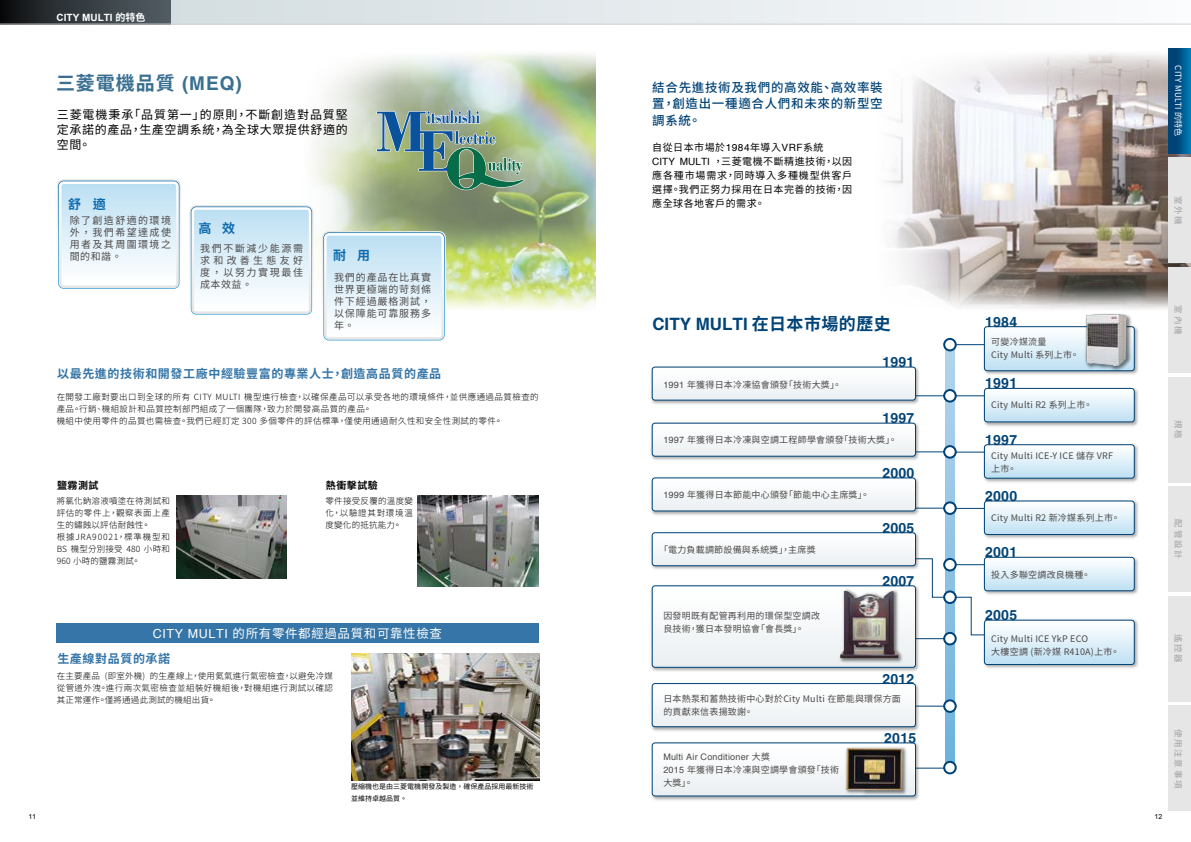
<style>
.page{position:relative;width:1191px;height:842px;background:#fff}
.page>*{position:absolute;margin:0;border:0;box-sizing:border-box;transform-origin:0 0}
.t1{font:700 19px "Noto Sans CJ Ktc";letter-spacing:.05em;color:#396f90}
.t2{font:700 17px "Helvetica";color:#004377}
.t3{font:700 14px "Helvetica";letter-spacing:.02em;color:#004377}
.t4{font:700 13px "Noto Sans CJ Ktc";color:#0d6bb0}
.t5{font:500 12.5px/16.5px "Noto Sans CJ Ktc";letter-spacing:.055em;color:#004377;text-align:justify}
.t6{font:12.5px "Noto Sans CJ Ktc";letter-spacing:.05em;color:#fff}
.t7{font:12px/15px "Noto Sans CJ Ktc";letter-spacing:.055em;color:#000;text-align:justify}
.t8{font:700 12px "Noto Sans CJ Ktc";letter-spacing:.05em;color:#3575a7}
.t9{font:10px/12px "Noto Sans CJ Ktc";letter-spacing:.14em;color:#4c4948;text-align:justify}
.t10{font:10px/14px "Noto Sans CJ Ktc";letter-spacing:.05em;color:#000}
.t11{font:700 10px "Arial";color:#fff}
.t12{font:700 10px "Noto Sans CJ Ktc";letter-spacing:.05em;color:#000}
.t13{font:9px/13px "Noto Sans CJ Ktc";letter-spacing:.025em;color:#4c4948}
.t14{font:9px "Helvetica";letter-spacing:.025em;color:#4c4948}
.t15{font:300 8.5px/12px "Noto Sans CJ Ktc";letter-spacing:.05em;color:#000;text-align:justify}
.t16{font:300 8.5px/12px "Noto Sans CJ Ktc";letter-spacing:.025em;color:#000}
.t17{font:8.5px "Noto Sans CJ Ktc";letter-spacing:.2em;color:#9fa0a0}
.t18{font:8.5px "Noto Sans CJ Ktc";letter-spacing:.025em;color:#fff;scale:.95 1}
.t19{font:7px/12.2px "Noto Sans CJ Ktc";color:#000}
.t20{font:7px "Arial";color:#000}
.s1{font-family:"Noto Sans CJ Ktc"}
.s2{font-family:"Helvetica"}
</style>
<div class="page">
<img style="left:885px;top:53px;width:306px;height:256px">
<img style="left:313px;top:53px;width:282px;height:256px">
<div style="left:945px;top:342px;width:9px;height:426px;background:#72b6de"></div>
<svg style="left:376px;top:107px;width:149px;height:84px;background:#80a08a"></svg>
<img style="left:352px;top:653px;width:187px;height:128px">
<img style="left:417px;top:496px;width:122px;height:91px">
<img style="left:176px;top:496px;width:110px;height:82px">
<div style="left:57px;top:623px;width:482px;height:20px;background:#3575a7"></div>
<svg style="left:57px;top:179px;width:124px;height:110px"></svg>
<svg style="left:189px;top:205px;width:124px;height:110px"></svg>
<svg style="left:322px;top:231px;width:124px;height:110px"></svg>
<img style="left:1133px;top:326px;width:5px;height:48px">
<img style="left:1134px;top:388px;width:4px;height:38px">
<img style="left:651px;top:683px;width:270px;height:48px">
<svg style="left:652px;top:683px;width:262px;height:44px"></svg>
<div style="left:652px;top:683px;width:264px;height:44px;border:1px solid #004377;border-radius:3px"></div>
<hr style="left:915px;top:706px;width:35px;height:1px;background:#004377">
<img style="left:651px;top:587px;width:268px;height:85px">
<img style="left:1134px;top:444px;width:4px;height:38px">
<img style="left:1134px;top:500px;width:4px;height:38px">
<img style="left:1134px;top:557px;width:4px;height:37px">
<img style="left:986px;top:619px;width:152px;height:49px">
<svg style="left:652px;top:327px;width:482px;height:340px"></svg>
<img style="left:651px;top:742px;width:270px;height:59px">
<svg style="left:652px;top:744px;width:262px;height:52px"></svg>
<div style="left:652px;top:742px;width:264px;height:54px;border:1px solid #004377;border-radius:3px"></div>
<hr style="left:915px;top:768px;width:35px;height:1px;background:#004377">
<img style="left:837px;top:587px;width:67px;height:78px">
<img style="left:840px;top:591px;width:58px;height:67px">
<img style="left:843px;top:745px;width:65px;height:52px">
<img style="left:846px;top:748px;width:56px;height:42px">
<div style="left:944px;top:390px;width:11px;height:12px;background:#fff;border-radius:50%"></div>
<div style="left:943px;top:389px;width:13px;height:14px;border:2px solid #004377;border-radius:50%"></div>
<div style="left:944px;top:339px;width:11px;height:11px;background:#fff;border-radius:50%"></div>
<div style="left:943px;top:338px;width:13px;height:13px;border:2px solid #004377;border-radius:50%"></div>
<div style="left:944px;top:446px;width:11px;height:12px;background:#fff;border-radius:50%"></div>
<div style="left:943px;top:445px;width:13px;height:14px;border:2px solid #004377;border-radius:50%"></div>
<div style="left:944px;top:502px;width:11px;height:12px;background:#fff;border-radius:50%"></div>
<div style="left:943px;top:501px;width:13px;height:14px;border:2px solid #004377;border-radius:50%"></div>
<div style="left:944px;top:559px;width:11px;height:11px;background:#fff;border-radius:50%"></div>
<div style="left:943px;top:558px;width:13px;height:13px;border:2px solid #004377;border-radius:50%"></div>
<div style="left:944px;top:591px;width:11px;height:12px;background:#fff;border-radius:50%"></div>
<div style="left:943px;top:590px;width:13px;height:14px;border:2px solid #004377;border-radius:50%"></div>
<div style="left:944px;top:633px;width:11px;height:11px;background:#fff;border-radius:50%"></div>
<div style="left:943px;top:632px;width:13px;height:13px;border:2px solid #004377;border-radius:50%"></div>
<div style="left:944px;top:762px;width:11px;height:11px;background:#fff;border-radius:50%"></div>
<div style="left:943px;top:761px;width:13px;height:13px;border:2px solid #004377;border-radius:50%"></div>
<div style="left:944px;top:700px;width:11px;height:12px;background:#fff;border-radius:50%"></div>
<div style="left:943px;top:699px;width:13px;height:14px;border:2px solid #004377;border-radius:50%"></div>
<img style="left:1082px;top:314px;width:51px;height:59px">
<img style="left:1086px;top:314px;width:40px;height:52px">
<div style="left:170px;top:0;width:1021px;height:24px;background:linear-gradient(to right,#d4dde1,#fafcfd)"></div>
<div style="left:0;top:0;width:170px;height:24px;background:linear-gradient(to right,#101113,#556168)"></div>
<hr style="left:0;top:24px;width:1191px;height:1px;background:#d3d3d4">
<div style="left:1168px;top:158px;width:23px;height:105px;background:#e6e6e6"></div>
<div style="left:1168px;top:267px;width:23px;height:106px;background:#e6e6e6"></div>
<div style="left:1168px;top:377px;width:23px;height:105px;background:#e6e6e6"></div>
<div style="left:1168px;top:486px;width:23px;height:106px;background:#e6e6e6"></div>
<div style="left:1168px;top:596px;width:23px;height:105px;background:#e6e6e6"></div>
<div style="left:1168px;top:705px;width:23px;height:106px;background:#e6e6e6"></div>
<svg style="left:1168px;top:48px;width:23px;height:106px;background:#00558a"></svg>
<p class="t11" style="left:57px;top:10px;width:90px">CITY MULTI <span class="s1">的特色</span></p>
<h1 class="t1" style="left:56px;top:72px;width:187px">三菱電機品質 <span class="s2">(MEQ)</span></h1>
<h3 class="t7" style="left:57px;top:107px;width:292px">三菱電機秉承「品質第一」的原則，不斷創造對品質堅定承諾的產品，生產空調系統，為全球大眾提供舒適的空間。</h3>
<h3 class="t4" style="left:68px;top:197px;width:39px">舒 適</h3>
<p class="t9" style="left:70px;top:214px;width:103px">除了創造舒適的環境外，我們希望達成使用者及其周圍環境之間的和諧。</p>
<h3 class="t4" style="left:198px;top:221px;width:38px">高 效</h3>
<p class="t9" style="left:200px;top:242px;width:105px">我們不斷減少能源需求和改善生態友好度，以努力實現最佳成本效益。</p>
<h3 class="t4" style="left:333px;top:248px;width:38px">耐 用</h3>
<p class="t9" style="left:334px;top:272px;width:98px">我們的產品在比真實世界更極端的苛刻條件下經過嚴格測試，以保障能可靠服務多年。</p>
<h3 class="t8" style="left:57px;top:367px;width:385px">以最先進的技術和開發工廠中經驗豐富的專業人士，創造高品質的產品</h3>
<p class="t15" style="left:57px;top:391px;width:483px;text-align:left">在開發工廠對要出口到全球的所有 CITY MULTI 機型進行檢查，以確保產品可以承受各地的環境條件，並供應通過品質檢查的產品。行銷、機組設計和品質控制部門組成了一個團隊，致力於開發高品質的產品。<br>機組中使用零件的品質也需檢查。我們已經訂定 300 多個零件的評估標準，僅使用通過耐久性和安全性測試的零件。</p>
<p class="t12" style="left:57px;top:480px;width:43px">鹽霧測試</p>
<p class="t16" style="left:57px;top:495px;width:115px">將氯化鈉溶液噴塗在待測試和評估的零件上，觀察表面上產生的鏽蝕以評估耐蝕性。<br>根據JRA90021，標準機型和<br>BS 機型分別接受 480 小時和<br>960 小時的鹽霧測試。</p>
<p class="t12" style="left:326px;top:480px;width:53px">熱衝擊試驗</p>
<p class="t15" style="left:325px;top:495px;width:89px">零件接受反覆的溫度變化，以驗證其對環境溫度變化的抵抗能力。</p>
<h3 class="t6" style="left:153px;top:626px;width:291px"><span class="s2">CITY MULTI</span> 的所有零件都經過品質和可靠性檢查</h3>
<h3 class="t8" style="left:57px;top:652px;width:114px">生產線對品質的承諾</h3>
<p class="t15" style="left:57px;top:670px;width:278px">在主要產品 (即室外機) 的生產線上，使用氦氣進行氣密檢查，以避免冷媒從管道外洩。進行兩次氣密檢查並組裝好機組後，對機組進行測試以確認其正常運作。僅將通過此測試的機組出貨。</p>
<p class="t19" style="left:351px;top:781px;width:183px">壓縮機也是由三菱電機開發及製造，確保產品採用最新技術並維持卓越品質。</p>
<h3 class="t5" style="left:652px;top:79px;width:232px">結合先進技術及我們的高效能、高效率裝置，創造出一種適合人們和未來的新型空調系統。</h3>
<p class="t10" style="left:652px;top:141px;width:201px">自從日本市場於<span class="s2">1984</span>年導入<span class="s2">VRF</span>系統<br><span class="s2">CITY MULTI</span> ，三菱電機不斷精進技術，以因應各種市場需求，同時導入多種機型供客戶選擇。我們正努力採用在日本完善的技術，因應全球各地客戶的需求。</p>
<h2 class="t2" style="left:652px;top:313px;width:240px">CITY MULTI <span class="s1">在日本市場的歷史</span></h2>
<p class="t13" style="left:663px;top:378px;width:180px"><span class="s2">1991</span> 年獲得日本冷凍協會頒發「技術大獎」。</p>
<h3 class="t3" style="left:882px;top:354px;width:33px">1991</h3>
<h3 class="t3" style="left:882px;top:410px;width:33px">1997</h3>
<p class="t13" style="left:663px;top:434px;width:235px"><span class="s2">1997</span> 年獲得日本冷凍與空調工程師學會頒發「技術大獎」。</p>
<p class="t13" style="left:663px;top:489px;width:207px"><span class="s2">1999</span> 年獲得日本節能中心頒發「節能中心主席獎」。</p>
<p class="t13" style="left:659px;top:544px;width:158px">「電力負載調節設備與系統獎」，主席獎</p>
<p class="t13" style="left:663px;top:609px;width:158px">因發明既有配管再利用的環保型空調改良技術，獲日本發明協會「會長獎」。</p>
<h3 class="t3" style="left:882px;top:464px;width:33px">2000</h3>
<h3 class="t3" style="left:882px;top:519px;width:33px">2005</h3>
<h3 class="t3" style="left:882px;top:572px;width:33px">2007</h3>
<h3 class="t3" style="left:882px;top:670px;width:33px">2012</h3>
<p class="t13" style="left:663px;top:692px;width:239px">日本熱泵和蓄熱技術中心對於City Multi 在節能與環保方面的貢獻來信表揚致謝。</p>
<p class="t14" style="left:663px;top:752px;width:108px">Multi Air Conditioner <span class="s1">大獎</span></p>
<p class="t13" style="left:663px;top:764px;width:177px"><span class="s2">2015</span> 年獲得日本冷凍與空調學會頒發「技術大獎」。</p>
<h3 class="t3" style="left:884px;top:729px;width:33px">2015</h3>
<h3 class="t3" style="left:985px;top:313px;width:33px">1984</h3>
<p class="t13" style="left:991px;top:335px;width:89px">可變冷媒流量<br>City Multi 系列上市。</p>
<h3 class="t3" style="left:985px;top:375px;width:33px">1991</h3>
<p class="t13" style="left:991px;top:398px;width:103px">City Multi R2 系列上市。</p>
<h3 class="t3" style="left:985px;top:431px;width:33px">1997</h3>
<p class="t13" style="left:991px;top:449px;width:123px">City Multi ICE-Y ICE 儲存 VRF上市。</p>
<h3 class="t3" style="left:985px;top:487px;width:33px">2000</h3>
<p class="t13" style="left:991px;top:511px;width:130px">City Multi R2 新冷媒系列上市。</p>
<h3 class="t3" style="left:985px;top:543px;width:33px">2001</h3>
<p class="t13" style="left:991px;top:568px;width:101px">投入多聯空調改良機種。</p>
<h3 class="t3" style="left:985px;top:606px;width:33px">2005</h3>
<p class="t13" style="left:991px;top:632px;width:130px">City Multi ICE YkP ECO<br>大樓空調 (新冷媒 R410A)上市。</p>
<p class="t20" style="left:29px;top:812px;width:9px">11</p>
<p class="t20" style="left:1154px;top:812px;width:9px">12</p>
<p class="t18" style="left:1183px;top:65px;width:76px;rotate:90deg">CITY MULTI 的特色</p>
<p class="t17" style="left:1183px;top:196px;width:30px;rotate:90deg">室外機</p>
<p class="t17" style="left:1183px;top:305px;width:30px;rotate:90deg">室內機</p>
<p class="t17" style="left:1183px;top:420px;width:20px;rotate:90deg">規格</p>
<p class="t17" style="left:1183px;top:519px;width:41px;rotate:90deg">配管設計</p>
<p class="t17" style="left:1183px;top:634px;width:30px;rotate:90deg">遙控器</p>
<p class="t17" style="left:1183px;top:729px;width:61px;rotate:90deg">使用注意事項</p>
</div>
